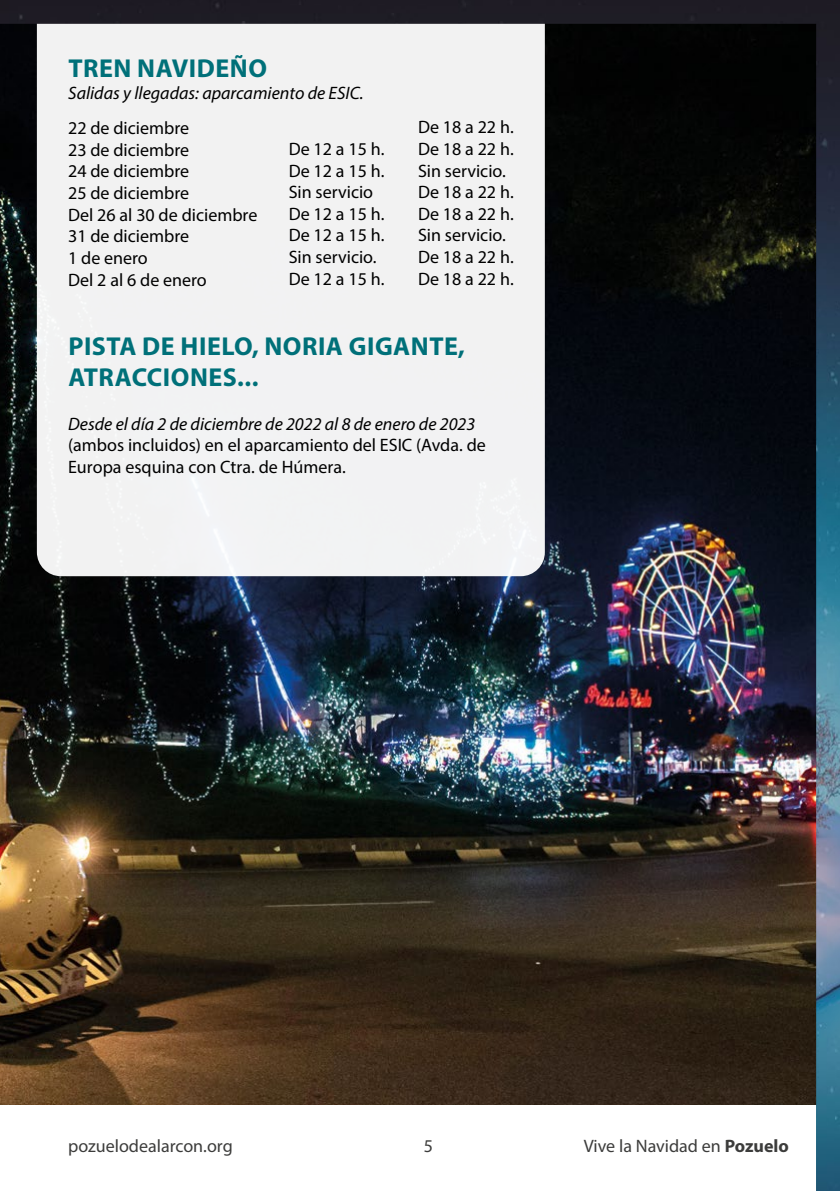
<style>
.page{position:relative;width:840px;height:1191px;background:#fff}
.page>*{position:absolute;margin:0;border:0;box-sizing:border-box;transform-origin:0 0}
.t1{font:700 26px/31.2px "Myriad Pro";letter-spacing:.02em;color:#007079}
.t2{font:18px/21.6px "Myriad Pro";color:#000}
.t3{font:italic 18px "Myriad Pro";color:#000}
.t4{font:18px "Myriad Pro";color:#3c3c3b}
.s1{font-weight:700}
</style>
<div class="page">
<img style="left:0;top:0;width:839px;height:1191px">
<img style="left:0;top:17px;width:828px;height:1087px">
<div style="left:37px;top:0;width:507px;height:576px;background:#f2f2f2"></div>
<h1 class="t1" style="left:68px;top:52px;width:200px">TREN NAVIDEÑO</h1>
<p class="t3" style="left:68px;top:82px;width:297px">Salidas y llegadas: aparcamiento de ESIC.</p>
<p class="t2" style="left:68px;top:117px;width:191px">22 de diciembre<br>23 de diciembre<br>24 de diciembre<br>25 de diciembre<br>Del 26 al 30 de diciembre<br>31 de diciembre<br>1 de enero<br>Del 2 al 6 de enero</p>
<p class="t2" style="left:288px;top:138px;width:97px">De 12 a 15 h.<br>De 12 a 15 h.<br>Sin servicio<br>De 12 a 15 h.<br>De 12 a 15 h.<br>Sin servicio.<br>De 12 a 15 h.</p>
<p class="t2" style="left:418px;top:116px;width:97px">De 18 a 22 h.<br>De 18 a 22 h.<br>Sin servicio.<br>De 18 a 22 h.<br>De 18 a 22 h.<br>Sin servicio.<br>De 18 a 22 h.<br>De 18 a 22 h.</p>
<h1 class="t1" style="left:68px;top:330px;width:398px">PISTA DE HIELO, NORIA GIGANTE,<br>ATRACCIONES...</h1>
<p class="t3" style="left:68px;top:412px;width:408px">Desde el día 2 de diciembre de 2022 al 8 de enero de 2023</p>
<p class="t2" style="left:68px;top:434px;width:419px">(ambos incluidos) en el aparcamiento del ESIC (Avda. de<br>Europa esquina con Ctra. de Húmera.</p>
<p class="t4" style="left:68px;top:1135px;width:166px">pozuelodealarcon.org</p>
<p class="t4" style="left:423px;top:1135px;width:11px">5</p>
<p class="t4" style="left:583px;top:1135px;width:206px">Vive la Navidad en <span class="s1">Pozuelo</span></p>
</div>
